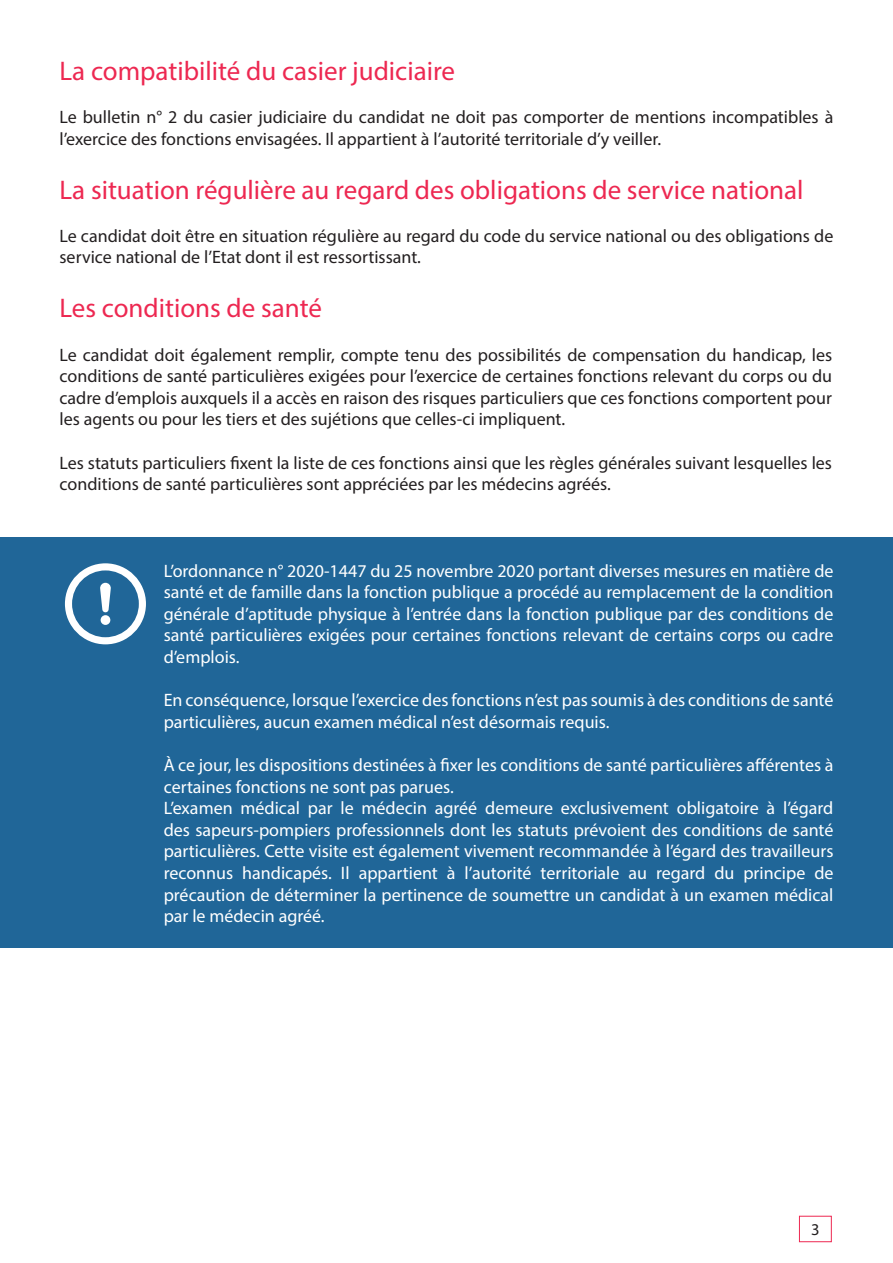
<style>
.page{position:relative;width:893px;height:1263px;background:#fff}
.page>*{position:absolute;margin:0;border:0;box-sizing:border-box;transform-origin:0 0}
.TITRE_NIVEAU_2{font:27px "Myriad Pro";color:#ed2851}
.MISE_EN_AVANT{font:18px/21.6px "Myriad Pro";color:#fff;text-align:justify}
.PARAGRAPHE_-_TEXTE{font:18px/21.6px "Myriad Pro";color:#231f20}
.t1{font:16.5px "Myriad Pro";color:#231f20}
</style>
<div class="page">
<div style="left:799px;top:1216px;width:33px;height:26px;border:1px solid #ed2851"></div>
<div style="left:0;top:537px;width:893px;height:44px;background:#206698"></div>
<div style="left:0;top:559px;width:893px;height:130px;background:#206698"></div>
<div style="left:0;top:688px;width:893px;height:66px;background:#206698"></div>
<div style="left:0;top:753px;width:893px;height:65px;background:#206698"></div>
<div style="left:0;top:796px;width:893px;height:152px;background:#206698"></div>
<svg style="left:65px;top:563px;width:81px;height:81px"></svg>
<p class="TITRE_NIVEAU_2" style="left:60px;top:54px;width:397px">La compatibilité du casier judiciaire</p>
<p class="PARAGRAPHE_-_TEXTE" style="left:60px;top:106px;width:775px">Le bulletin n° 2 du casier judiciaire du candidat ne doit pas comporter de mentions incompatibles à l’exercice des fonctions envisagées. Il appartient à l’autorité territoriale d’y veiller.</p>
<p class="TITRE_NIVEAU_2" style="left:60px;top:173px;width:745px">La situation régulière au regard des obligations de service national</p>
<p class="PARAGRAPHE_-_TEXTE" style="left:60px;top:225px;width:775px">Le candidat doit être en situation régulière au regard du code du service national ou des obligations de service national de l’Etat dont il est ressortissant.</p>
<p class="TITRE_NIVEAU_2" style="left:60px;top:292px;width:264px">Les conditions de santé</p>
<p class="PARAGRAPHE_-_TEXTE" style="left:60px;top:343px;width:774px;text-align:justify">Le candidat doit également remplir, compte tenu des possibilités de compensation du handicap, les conditions de santé particulières exigées pour l’exercice de certaines fonctions relevant du corps ou du cadre d’emplois auxquels il a accès en raison des risques particuliers que ces fonctions comportent pour les agents ou pour les tiers et des sujétions que celles-ci impliquent.</p>
<p class="PARAGRAPHE_-_TEXTE" style="left:60px;top:451px;width:774px">Les statuts particuliers fixent la liste de ces fonctions ainsi que les règles générales suivant lesquelles les conditions de santé particulières sont appréciées par les médecins agréés.</p>
<p class="MISE_EN_AVANT" style="left:164px;top:559px;width:671px">L’ordonnance n° 2020-1447 du 25 novembre 2020 portant diverses mesures en matière de santé et de famille dans la fonction publique a procédé au remplacement de la condition générale d’aptitude physique à l’entrée dans la fonction publique par des conditions de santé particulières exigées pour certaines fonctions relevant de certains corps ou cadre d’emplois.</p>
<p class="MISE_EN_AVANT" style="left:164px;top:689px;width:671px">En conséquence, lorsque l’exercice des fonctions n’est pas soumis à des conditions de santé particulières, aucun examen médical n’est désormais requis.</p>
<p class="MISE_EN_AVANT" style="left:164px;top:754px;width:671px">À ce jour, les dispositions destinées à fixer les conditions de santé particulières afférentes à certaines fonctions ne sont pas parues.</p>
<p class="MISE_EN_AVANT" style="left:164px;top:797px;width:671px">L’examen médical par le médecin agréé demeure exclusivement obligatoire à l’égard des sapeurs-pompiers professionnels dont les statuts prévoient des conditions de santé particulières. Cette visite est également vivement recommandée à l’égard des travailleurs reconnus handicapés. Il appartient à l’autorité territoriale au regard du principe de précaution de déterminer la pertinence de soumettre un candidat à un examen médical par le médecin agréé.</p>
<p class="t1" style="left:811px;top:1219px;width:10px">3</p>
</div>
